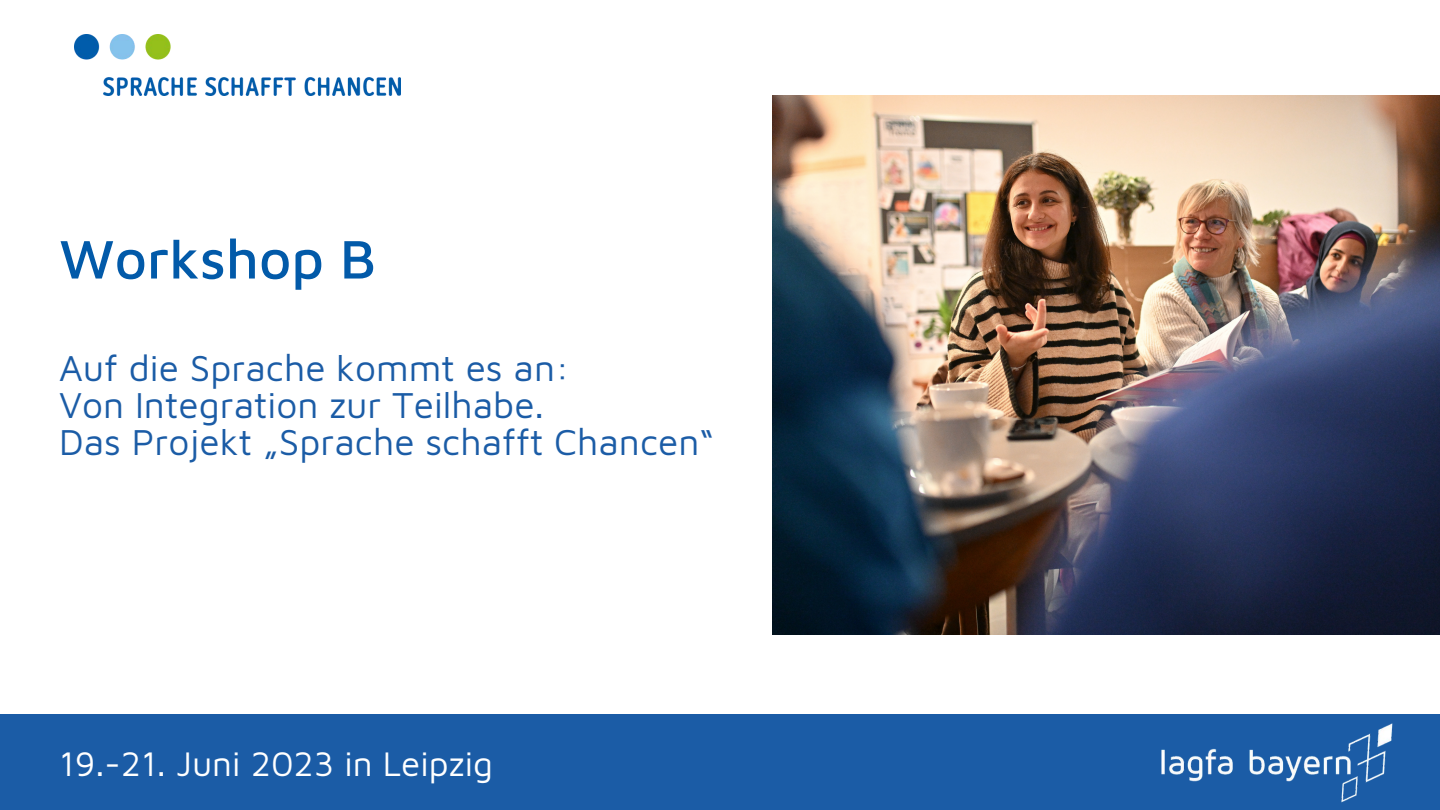
<style>
.page{position:relative;width:1440px;height:810px;background:#fff}
.page>*{position:absolute;margin:0;border:0;box-sizing:border-box;transform-origin:0 0}
.t1{font:500 56px "Maven Pro";color:#025aa9}
.t2{font:37px "Maven Pro";color:#1b5ca6}
.t3{font:35px "Maven Pro";color:#fff}
</style>
<div class="page">
<div style="left:0;top:714px;width:1440px;height:96px;background:#1b5ca6"></div>
<img style="left:772px;top:95px;width:668px;height:539px">
<img style="left:74px;top:35px;width:326px;height:60px">
<img style="left:1161px;top:723px;width:232px;height:80px">
<p class="t1" style="left:59px;top:224px;width:318px">Workshop B</p>
<p class="t2" style="left:59px;top:346px;width:512px">Auf die Sprache kommt es an:</p>
<p class="t2" style="left:59px;top:382px;width:487px">Von Integration zur Teilhabe.</p>
<p class="t2" style="left:59px;top:419px;width:656px">Das Projekt „Sprache schafft Chancen“</p>
<p class="t3" style="left:59px;top:743px;width:435px">19.-21. Juni 2023 in Leipzig</p>
</div>
